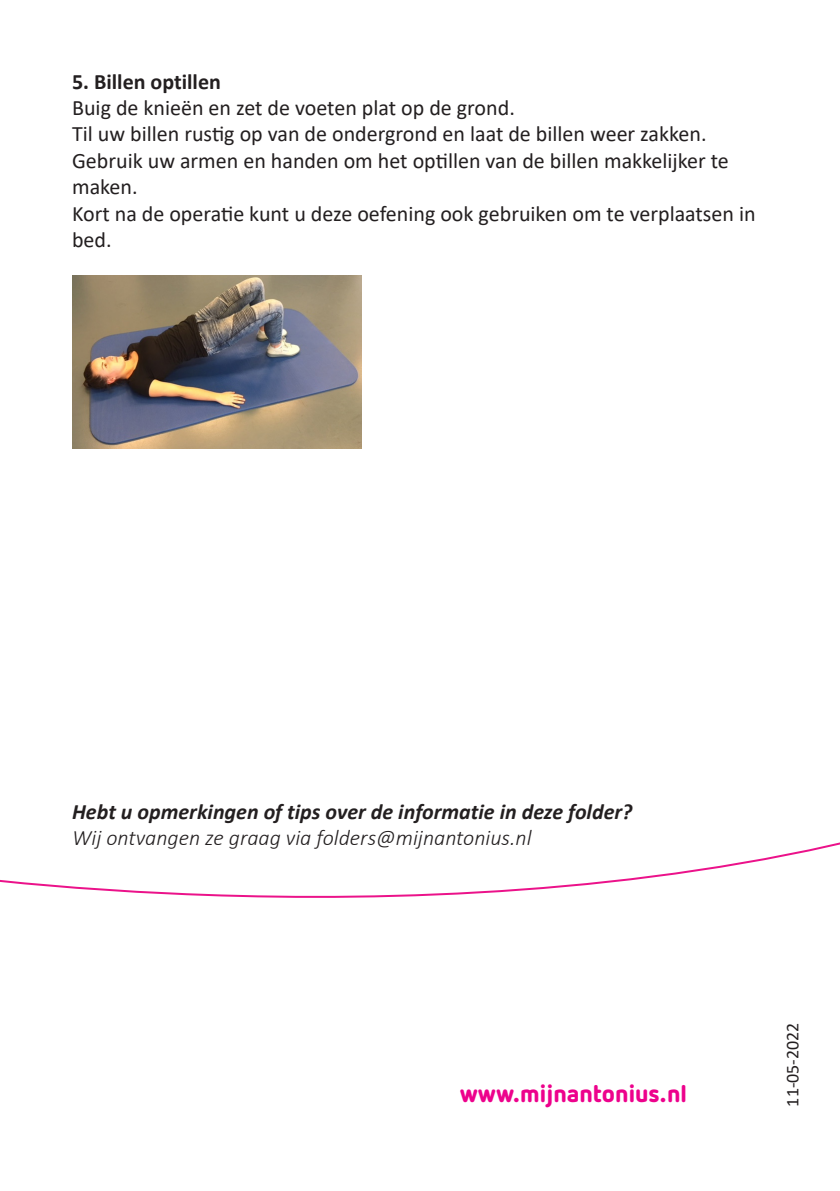
<style>
.page{position:relative;width:840px;height:1191px;background:#fff}
.page>*{position:absolute;margin:0;border:0;box-sizing:border-box;transform-origin:0 0}
.Standaardtekst{font:900 24px "Netto OT";color:#ed028c}
.Standaardtekst-2{font:22px/26.4px "Calibri";color:#231f20}
.t1{font:italic 700 22px "Calibri";color:#231f20}
.t2{font:italic 300 22px "Calibri";color:#231f20}
.Tussenkopje{font:700 22px "Calibri";color:#231f20}
.Standaardtekst-3{font:18px "Calibri";color:#231f20}
</style>
<div class="page">
<img style="left:72px;top:276px;width:289px;height:172px">
<svg style="left:0;top:842px;width:839px;height:56px"></svg>
<p class="Tussenkopje" style="left:72px;top:66px;width:150px">5. Billen optillen</p>
<p class="Standaardtekst-2" style="left:72px;top:94px;width:444px">Buig de knieën en zet de voeten plat op de grond.</p>
<p class="Standaardtekst-2" style="left:72px;top:120px;width:635px">Til uw billen rustig op van de ondergrond en laat de billen weer zakken.</p>
<p class="Standaardtekst-2" style="left:72px;top:147px;width:658px">Gebruik uw armen en handen om het optillen van de billen makkelijker te maken.</p>
<p class="Standaardtekst-2" style="left:72px;top:199px;width:684px">Kort na de operatie kunt u deze oefening ook gebruiken om te verplaatsen in bed.</p>
<p class="t1" style="left:72px;top:796px;width:561px">Hebt u opmerkingen of tips over de informatie in deze folder?</p>
<p class="t2" style="left:72px;top:824px;width:460px">Wij ontvangen ze graag via folders@mijnantonius.nl</p>
<p class="Standaardtekst" style="left:459px;top:1077px;width:229px">www.mijnantonius.nl</p>
<p class="Standaardtekst-3" style="left:779px;top:1106px;width:86px;rotate:-90deg">11-05-2022</p>
</div>
